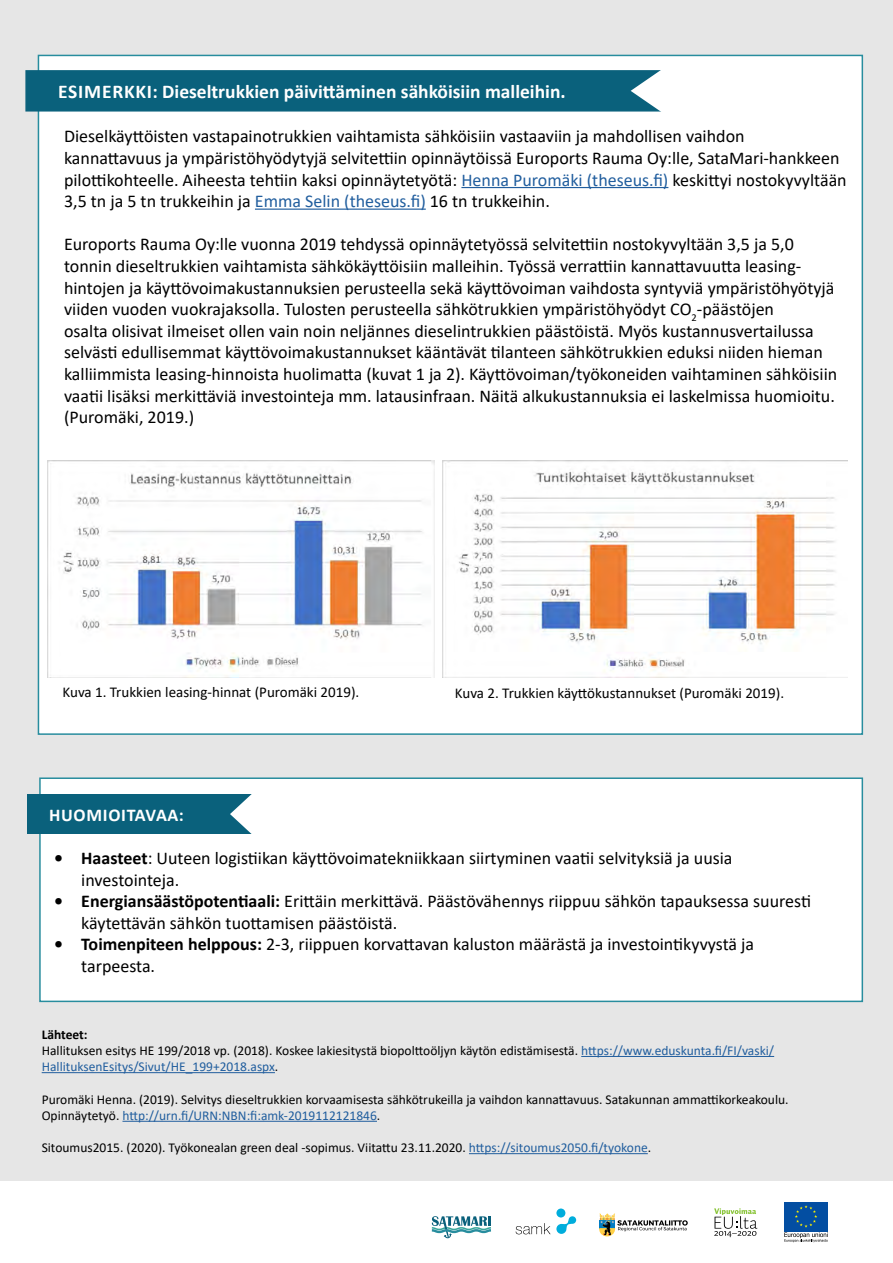
<style>
.page{position:relative;width:893px;height:1263px;background:#fff}
.page>*{position:absolute;margin:0;border:0;box-sizing:border-box;transform-origin:0 0}
.H2_otsikko{font:700 19.5px "Calibri";color:#fff}
.Leipäteksti{font:18px/21.6px "Calibri";color:#000}
.H2_otsikko-2{font:700 18px "Calibri";letter-spacing:.04em;color:#fff}
.Taulukko_kuvateksti{font:15px "Calibri";color:#000}
.Kuvateksti_9pt{font:13.5px/16.2px "Calibri";color:#000}
.Kuvateksti_9pt-2{font:700 13.5px "Calibri";letter-spacing:-.005em;color:#000}
.s1{color:#215e9e}
.s2{font-weight:700}
</style>
<div class="page">
<div style="left:784px;top:1202px;width:44px;height:29px;background:#034ea2"></div>
<svg style="left:784px;top:1205px;width:44px;height:37px"></svg>
<svg style="left:714px;top:1208px;width:43px;height:29px"></svg>
<svg style="left:599px;top:1213px;width:89px;height:23px"></svg>
<svg style="left:431px;top:1216px;width:60px;height:23px"></svg>
<div style="left:0;top:0;width:893px;height:1180px;background:#e6e6e6"></div>
<div style="left:38px;top:55px;width:825px;height:680px;background:#fff;border:2px solid #288d9e"></div>
<hr style="left:461px;top:187px;width:207px;height:1px;background:#215e9e">
<hr style="left:255px;top:209px;width:171px;height:1px;background:#215e9e">
<div style="left:25px;top:70px;width:637px;height:42px;background:#0a617c;border:2px solid #0a617c"></div>
<svg style="left:631px;top:70px;width:31px;height:42px"></svg>
<div style="left:556px;top:1208px;width:9px;height:9px;background:#00addc;border-radius:50%"></div>
<svg style="left:516px;top:1216px;width:60px;height:18px"></svg>
<div style="left:39px;top:777px;width:824px;height:225px;background:#fff;border:2px solid #288d9e"></div>
<div style="left:27px;top:794px;width:226px;height:40px;background:#0a617c"></div>
<svg style="left:230px;top:794px;width:23px;height:40px"></svg>
<img style="left:47px;top:460px;width:387px;height:217px">
<hr style="left:581px;top:1056px;width:193px;height:1px;background:#215e9e">
<hr style="left:42px;top:1072px;width:233px;height:1px;background:#215e9e">
<hr style="left:122px;top:1121px;width:255px;height:1px;background:#215e9e">
<hr style="left:469px;top:1153px;width:179px;height:1px;background:#215e9e">
<img style="left:442px;top:460px;width:405px;height:218px">
<h2 class="H2_otsikko" style="left:58px;top:78px;width:509px">ESIMERKKI: Dieseltrukkien päivittäminen sähköisiin malleihin.</h2>
<p class="Leipäteksti" style="left:64px;top:125px;width:784px">Dieselkäyttöisten vastapainotrukkien vaihtamista sähköisiin vastaaviin ja mahdollisen vaihdon<br>kannattavuus ja ympäristöhyödytyjä selvitettiin opinnäytöissä Euroports Rauma Oy:lle, SataMari-hankkeen pilottikohteelle. Aiheesta tehtiin kaksi opinnäytetyötä: <span class="s1">Henna Puromäki (theseus.fi)</span> keskittyi nostokyvyltään 3,5 tn ja 5 tn trukkeihin ja <span class="s1">Emma Selin (theseus.fi)</span> 16 tn trukkeihin.</p>
<p class="Leipäteksti" style="left:64px;top:233px;width:775px">Euroports Rauma Oy:lle vuonna 2019 tehdyssä opinnäytetyössä selvitettiin nostokyvyltään 3,5 ja 5,0 tonnin dieseltrukkien vaihtamista sähkökäyttöisiin malleihin. Työssä verrattiin kannattavuutta leasing&shy;hintojen ja käyttövoimakustannuksien perusteella sekä käyttövoiman vaihdosta syntyviä ympäristöhyötyjä viiden vuoden vuokrajaksolla. Tulosten perusteella sähkötrukkien ympäristöhyödyt CO<sub>2</sub>-päästöjen<br>osalta olisivat ilmeiset ollen vain noin neljännes dieselintrukkien päästöistä. Myös kustannusvertailussa selvästi edullisemmat käyttövoimakustannukset kääntävät tilanteen sähkötrukkien eduksi niiden hieman kalliimmista leasing-hinnoista huolimatta (kuvat 1 ja 2). Käyttövoiman/työkoneiden vaihtaminen sähköisiin vaatii lisäksi merkittäviä investointeja mm. latausinfraan. Näitä alkukustannuksia ei laskelmissa huomioitu. (Puromäki, 2019.)</p>
<p class="Taulukko_kuvateksti" style="left:63px;top:681px;width:298px">Kuva 1. Trukkien leasing-hinnat (Puromäki 2019).</p>
<h2 class="H2_otsikko-2" style="left:49px;top:802px;width:136px">HUOMIOITAVAA:</h2>
<p class="Taulukko_kuvateksti" style="left:455px;top:683px;width:331px">Kuva 2. Trukkien käyttökustannukset (Puromäki 2019).</p>
<p class="Leipäteksti" style="left:81px;top:847px;width:653px;text-indent:-27px"><span class="s2">• Haasteet</span>: Uuteen logistiikan käyttövoimatekniikkaan siirtyminen vaatii selvityksiä ja uusia investointeja.</p>
<p class="Leipäteksti" style="left:81px;top:890px;width:731px;text-indent:-27px"><span class="s2">• Energiansäästöpotentiaali:</span> Erittäin merkittävä. Päästövähennys riippuu sähkön tapauksessa suuresti käytettävän sähkön tuottamisen päästöistä.</p>
<p class="Leipäteksti" style="left:81px;top:933px;width:674px;text-indent:-27px"><span class="s2">• Toimenpiteen helppous:</span> 2-3, riippuen korvattavan kaluston määrästä ja investointikyvystä ja tarpeesta.</p>
<p class="Kuvateksti_9pt-2" style="left:42px;top:1025px;width:47px">Lähteet:</p>
<p class="Kuvateksti_9pt" style="left:42px;top:1042px;width:734px">Hallituksen esitys HE 199/2018 vp. (2018). Koskee lakiesitystä biopolttoöljyn käytön edistämisestä. <span class="s1">https://www.eduskunta.fi/FI/vaski/<br>HallituksenEsitys/Sivut/HE_199+2018.aspx</span>.</p>
<p class="Kuvateksti_9pt" style="left:42px;top:1090px;width:748px">Puromäki Henna. (2019). Selvitys dieseltrukkien korvaamisesta sähkötrukeilla ja vaihdon kannattavuus. Satakunnan ammattikorkeakoulu.<br>Opinnäytetyö. <span class="s1">http://urn.fi/URN:NBN:fi:amk-2019112121846</span>.</p>
<p class="Kuvateksti_9pt" style="left:42px;top:1139px;width:611px">Sitoumus2015. (2020). Työkonealan green deal -sopimus. Viitattu 23.11.2020. <span class="s1">https://sitoumus2050.fi/tyokone</span>.</p>
</div>
